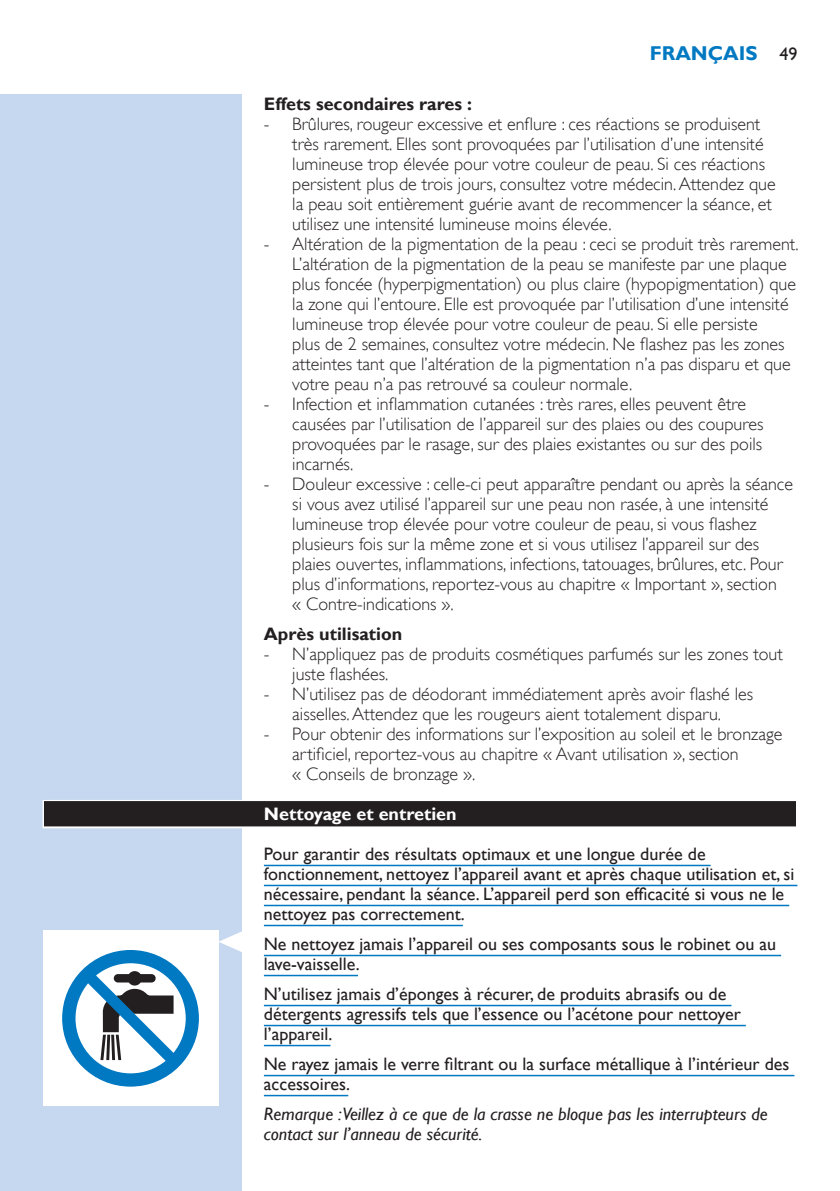
<style>
.page{position:relative;width:840px;height:1191px;background:#fff}
.page>*{position:absolute;margin:0;border:0;box-sizing:border-box;transform-origin:0 0}
.t1{font:700 20px "Gill Sans Alt One WGL";color:#0079c2}
.t2{font:18px/20px "Gill Sans Alt One WGL Light";color:#231f20}
.t3{font:18px/20px "Gill Sans Alt One WGL";color:#231f20}
.t4{font:italic 18px/20px "Gill Sans Alt One WGL";color:#231f20}
.t5{font:700 18px "Gill Sans Alt One WGL";color:#231f20}
.t6{font:700 18px "Gill Sans Alt One WGL";color:#fff}
.s1{font-weight:400;font-size:18px;color:#231f20}
</style>
<div class="page">
<div style="left:0;top:95px;width:241px;height:1096px;background:#c6d8ef"></div>
<div style="left:43px;top:800px;width:754px;height:28px;background:#9f9d9d"></div>
<div style="left:44px;top:801px;width:751px;height:25px;background:#231f20"></div>
<hr style="left:264px;top:864px;width:446px;height:2px;background:#0079c2">
<hr style="left:264px;top:884px;width:533px;height:2px;background:#0079c2">
<hr style="left:264px;top:904px;width:524px;height:2px;background:#0079c2">
<hr style="left:264px;top:924px;width:198px;height:2px;background:#0079c2">
<hr style="left:264px;top:954px;width:516px;height:2px;background:#0079c2">
<hr style="left:264px;top:974px;width:94px;height:2px;background:#0079c2">
<hr style="left:264px;top:1004px;width:467px;height:2px;background:#0079c2">
<hr style="left:264px;top:1024px;width:481px;height:2px;background:#0079c2">
<hr style="left:264px;top:1044px;width:66px;height:2px;background:#0079c2">
<hr style="left:264px;top:1074px;width:530px;height:2px;background:#0079c2">
<hr style="left:264px;top:1094px;width:84px;height:2px;background:#0079c2">
<svg style="left:218px;top:930px;width:24px;height:23px"></svg>
<div style="left:43px;top:930px;width:175px;height:176px;background:#fff"></div>
<svg style="left:62px;top:950px;width:137px;height:136px"></svg>
<p class="t1" style="left:649px;top:40px;width:149px">FRANÇAIS <span class="s1">49</span></p>
<p class="t5" style="left:264px;top:92px;width:209px">Effets secondaires rares :</p>
<p class="t2" style="left:292px;top:114px;width:484px;text-indent:-28px">- Brûlures, rougeur excessive et enflure : ces réactions se produisent très rarement. Elles sont provoquées par l’utilisation d’une intensité lumineuse trop élevée pour votre couleur de peau. Si ces réactions persistent plus de trois jours, consultez votre médecin. Attendez que la peau soit entièrement guérie avant de recommencer la séance, et utilisez une intensité lumineuse moins élevée.</p>
<p class="t2" style="left:292px;top:234px;width:507px;text-indent:-28px">- Altération de la pigmentation de la peau : ceci se produit très rarement.<br>L’altération de la pigmentation de la peau se manifeste par une plaque plus foncée (hyperpigmentation) ou plus claire (hypopigmentation) que la zone qui l’entoure. Elle est provoquée par l’utilisation d’une intensité lumineuse trop élevée pour votre couleur de peau. Si elle persiste<br>plus de 2 semaines, consultez votre médecin. Ne flashez pas les zones atteintes tant que l’altération de la pigmentation n’a pas disparu et que votre peau n’a pas retrouvé sa couleur normale.</p>
<p class="t2" style="left:292px;top:394px;width:472px;text-indent:-28px">- Infection et inflammation cutanées : très rares, elles peuvent être causées par l’utilisation de l’appareil sur des plaies ou des coupures provoquées par le rasage, sur des plaies existantes ou sur des poils incarnés.</p>
<p class="t2" style="left:292px;top:474px;width:502px;text-indent:-28px">- Douleur excessive : celle-ci peut apparaître pendant ou après la séance si vous avez utilisé l’appareil sur une peau non rasée, à une intensité lumineuse trop élevée pour votre couleur de peau, si vous flashez plusieurs fois sur la même zone et si vous utilisez l’appareil sur des plaies ouvertes, inflammations, infections, tatouages, brûlures, etc. Pour plus d’informations, reportez-vous au chapitre « Important », section<br>« Contre-indications ».</p>
<p class="t5" style="left:264px;top:622px;width:140px">Après utilisation</p>
<p class="t2" style="left:292px;top:644px;width:492px;text-indent:-28px">- N’appliquez pas de produits cosmétiques parfumés sur les zones tout juste flashées.</p>
<p class="t2" style="left:264px;top:684px;width:490px;text-align:center">- N’utilisez pas de déodorant immédiatement après avoir flashé les aisselles. Attendez que les rougeurs aient totalement disparu.</p>
<p class="t2" style="left:292px;top:724px;width:491px;text-indent:-28px">- Pour obtenir des informations sur l’exposition au soleil et le bronzage artificiel, reportez-vous au chapitre « Avant utilisation », section<br>« Conseils de bronzage ».</p>
<p class="t6" style="left:264px;top:802px;width:194px">Nettoyage et entretien</p>
<p class="t3" style="left:264px;top:844px;width:532px">Pour garantir des résultats optimaux et une longue durée de fonctionnement, nettoyez l’appareil avant et après chaque utilisation et, si nécessaire, pendant la séance. L’appareil perd son efficacité si vous ne le nettoyez pas correctement.</p>
<p class="t3" style="left:264px;top:934px;width:513px">Ne nettoyez jamais l’appareil ou ses composants sous le robinet ou au lave-vaisselle.</p>
<p class="t3" style="left:264px;top:984px;width:478px">N’utilisez jamais d’éponges à récurer, de produits abrasifs ou de détergents agressifs tels que l’essence ou l’acétone pour nettoyer l’appareil.</p>
<p class="t3" style="left:264px;top:1054px;width:526px">Ne rayez jamais le verre filtrant ou la surface métallique à l’intérieur des accessoires.</p>
<p class="t4" style="left:264px;top:1104px;width:505px">Remarque :Veillez à ce que de la crasse ne bloque pas les interrupteurs de contact sur l’anneau de sécurité.</p>
</div>
